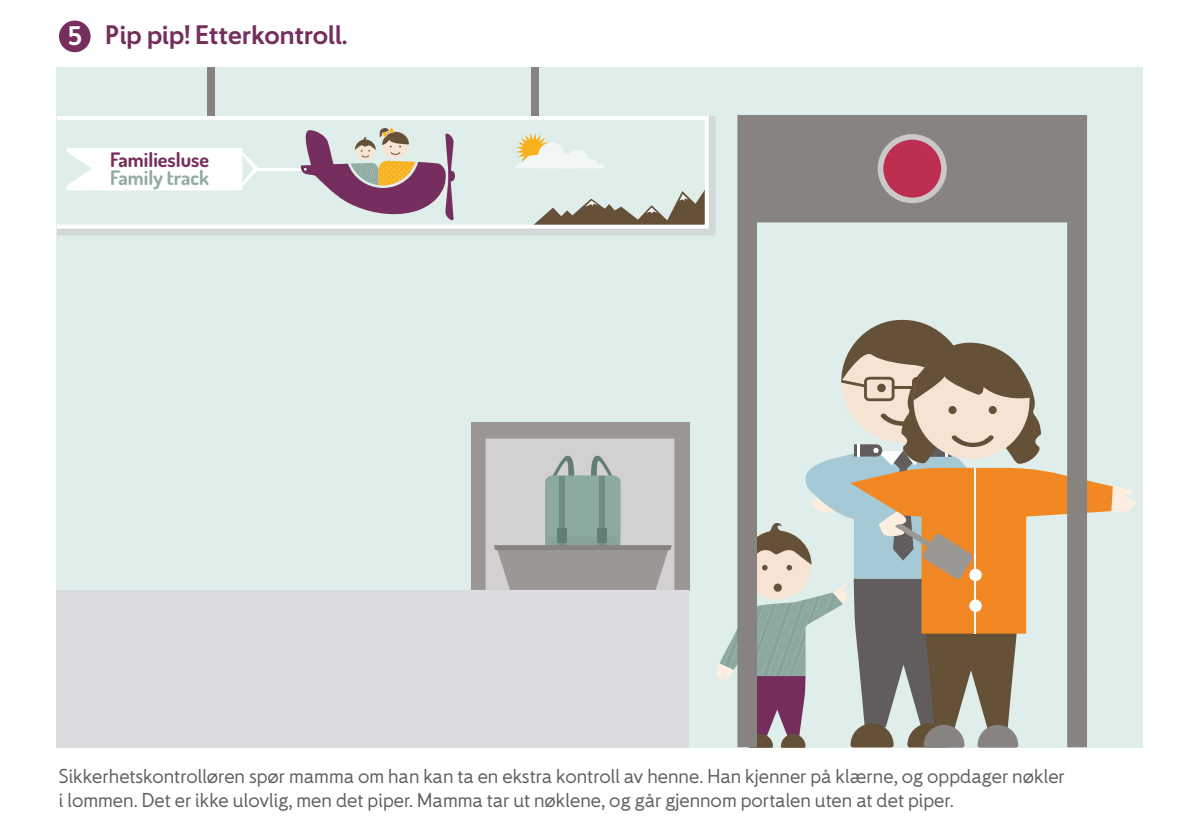
<style>
.page{position:relative;width:1191px;height:840px;background:#fff}
.page>*{position:absolute;margin:0;border:0;box-sizing:border-box;transform-origin:0 0}
.t1{font:700 24px "Avinor";color:#752f5c}
.t2{font:700 24px "Avinor";color:#fff}
.t3{font:700 20px "Dosis";color:#752e5d}
.t4{font:700 20px "Dosis";color:#90aca2}
.t5{font:500 18px/24px "Avinor";color:#5e5b5d}
</style>
<div class="page">
<div style="left:56px;top:67px;width:1086px;height:680px;background:#dfeeea"></div>
<div style="left:471px;top:422px;width:218px;height:168px;background:#9b9795"></div>
<svg style="left:485px;top:438px;width:189px;height:152px"></svg>
<div style="left:57px;top:590px;width:632px;height:157px;background:#dadcdf"></div>
<svg style="left:1112px;top:486px;width:23px;height:26px"></svg>
<svg style="left:1087px;top:480px;width:25px;height:33px"></svg>
<svg style="left:717px;top:630px;width:301px;height:117px"></svg>
<div style="left:207px;top:67px;width:8px;height:50px;background:#878381"></div>
<div style="left:531px;top:67px;width:7px;height:50px;background:#878381"></div>
<svg style="left:57px;top:116px;width:658px;height:119px;background:#d6dada"></svg>
<svg style="left:57px;top:116px;width:651px;height:112px"></svg>
<svg style="left:737px;top:115px;width:350px;height:631px"></svg>
<svg style="left:877px;top:134px;width:69px;height:69px"></svg>
<div style="left:883px;top:140px;width:58px;height:57px;background:#be2e51;border-radius:50%"></div>
<div style="left:59px;top:21px;width:32px;height:31px;background:#762e5c;border-radius:50%"></div>
<h1 class="t2" style="left:68px;top:20px;width:16px">5</h1>
<h1 class="t1" style="left:105px;top:19px;width:244px">Pip pip! Etterkontroll.</h1>
<p class="t3" style="left:110px;top:146px;width:100px">Familiesluse</p>
<p class="t4" style="left:110px;top:165px;width:100px">Family track</p>
<p class="t5" style="left:59px;top:763px;width:1007px">Sikkerhetskontrolløren spør mamma om han kan ta en ekstra kontroll av henne. Han kjenner på klærne, og oppdager nøkler i lommen. Det er ikke ulovlig, men det piper. Mamma tar ut nøklene, og går gjennom portalen uten at det piper.</p>
</div>
